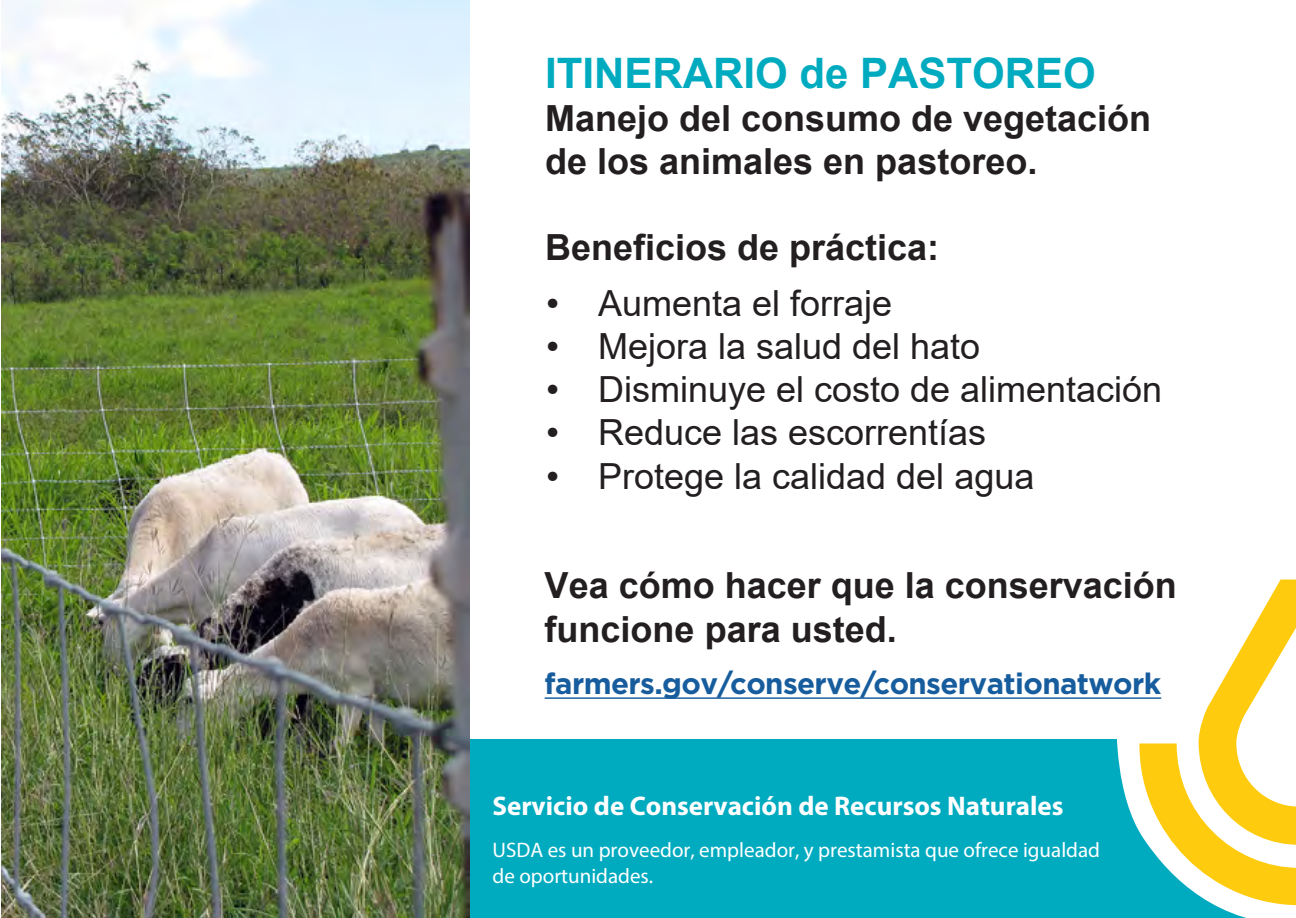
<style>
.page{position:relative;width:1296px;height:918px;background:#fff}
.page>*{position:absolute;margin:0;border:0;box-sizing:border-box;transform-origin:0 0}
.t1{font:700 42px "Arial";color:#00abc0}
.t2{font:700 36px/43.2px "Arial";color:#231f20}
.t3{font:36px "Arial";color:#231f20}
.t4{font:700 29.4px "Gotham";letter-spacing:-.02em;color:#175d9e}
.t5{font:700 27px "Myriad Pro";color:#fff}
.t6{font:21px/25.2px "Myriad Pro";color:#fff}
.s1{font-family:"Gotham"}
.s2{font-style:inherit}
</style>
<div class="page">
<div style="left:454px;top:740px;width:842px;height:178px;background:#00abc0"></div>
<svg style="left:1115px;top:579px;width:181px;height:339px;fill:#fff"></svg>
<svg style="left:1139px;top:580px;width:157px;height:325px;fill:#fff"></svg>
<img style="left:1px;top:0;width:469px;height:918px">
<hr style="left:545px;top:697px;width:616px;height:2px;background:#175d9e">
<p class="t1" style="left:545px;top:43px;width:552px">ITINERARIO de PASTOREO</p>
<p class="t2" style="left:545px;top:97px;width:608px">Manejo del consumo de vegetación de los animales en pastoreo.</p>
<p class="t2" style="left:545px;top:227px;width:396px">Beneficios de práctica:</p>
<p class="t3" style="left:544px;top:278px;width:350px"><span class="s1">•</span> Aumenta el forraje</p>
<p class="t3" style="left:544px;top:321px;width:438px"><span class="s1">•</span> Mejora la salud de<span class="s2">l</span> hato</p>
<p class="t3" style="left:544px;top:365px;width:620px"><span class="s1">•</span> Disminuye el costo de alimentación</p>
<p class="t3" style="left:544px;top:408px;width:444px"><span class="s1">•</span> <span class="s2">Reduce</span> la<span class="s2">s</span> escorrentía<span class="s2">s</span></p>
<p class="t3" style="left:544px;top:451px;width:492px"><span class="s1">•</span> Protege la calidad del agua</p>
<p class="t2" style="left:545px;top:564px;width:634px">Vea cómo hacer que la conservación funcione para usted.</p>
<p class="t4" style="left:545px;top:664px;width:618px">farmers.gov/conserve/conservationatwork</p>
<p class="t5" style="left:493px;top:788px;width:573px">Servicio de Conservación de Recursos Naturales</p>
<p class="t6" style="left:493px;top:838px;width:609px">USDA es un proveedor, empleador, y prestamista que ofrece igualdad de oportunidades.</p>
</div>
